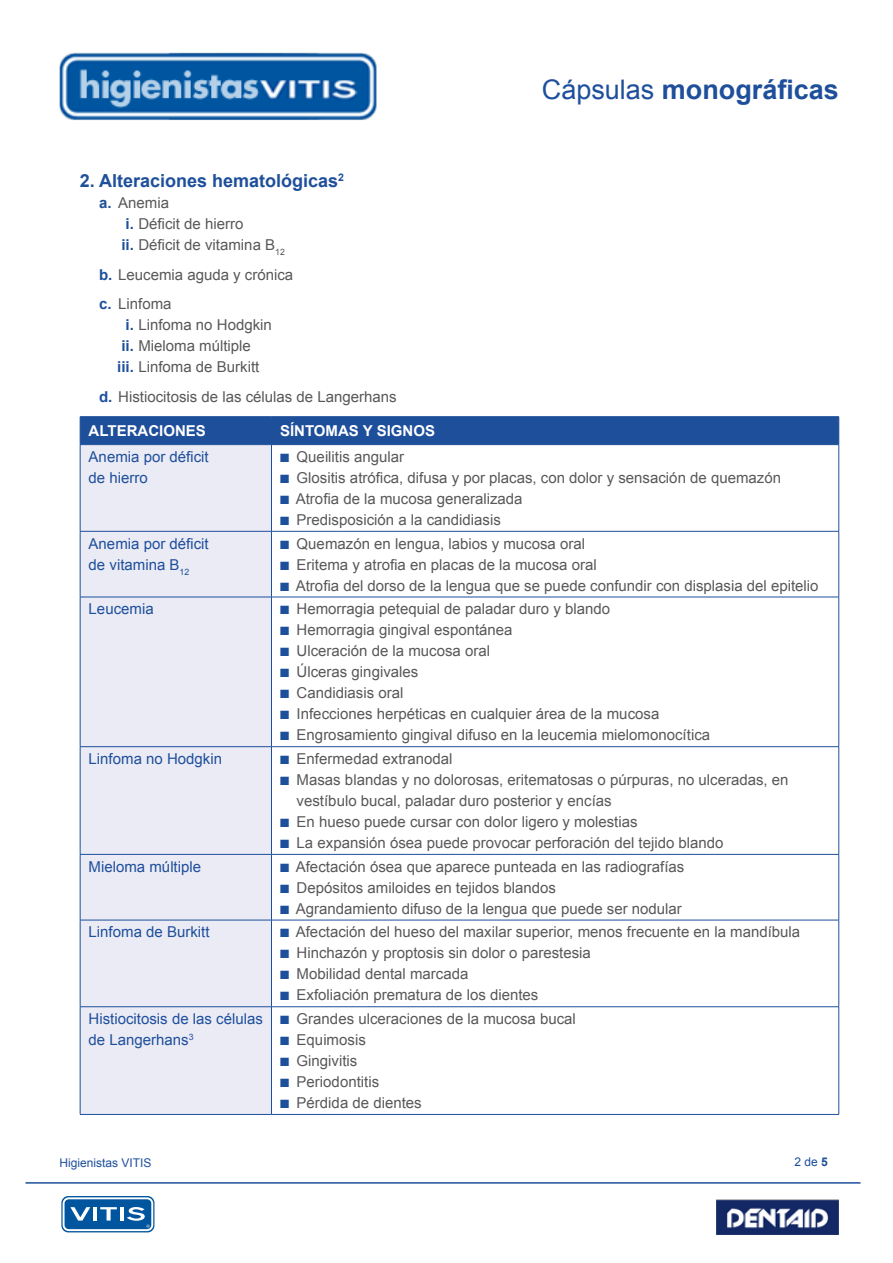
<style>
.page{position:relative;width:893px;height:1263px;background:#fff}
.page>*{position:absolute;margin:0;border:0;box-sizing:border-box;transform-origin:0 0}
.t1{font:700 27px "Arial";color:#1e4f9b}
.t2{font:700 18px "Arial";color:#1e4f9b}
.t3{font:15px/21px "Arial";color:#58585a}
.t4{font:15px/21px "Arial";color:#1e4f9b}
.t5{font:700 15px "Arial";color:#fff}
.t6{font:12px "Arial";color:#1e4f9b}
.s1{font-weight:400}
.s2{font-weight:700;color:#1e4f9b}
.s3{color:#1e4f9b}
.s4{font-weight:700}
</style>
<div class="page">
<img style="left:716px;top:1199px;width:123px;height:36px">
<hr style="left:26px;top:1182px;width:834px;height:2px;background:#1e4f9b">
<img style="left:59px;top:52px;width:318px;height:68px">
<svg style="left:61px;top:1196px;width:93px;height:36px"></svg>
<svg style="left:63px;top:1197px;width:90px;height:34px"></svg>
<div style="left:81px;top:445px;width:190px;height:669px;background:#ebebf5"></div>
<hr style="left:80px;top:416px;width:191px;height:1px;background:#1e4f9b">
<hr style="left:271px;top:416px;width:568px;height:1px;background:#1e4f9b">
<div style="left:80px;top:417px;width:759px;height:27px;background:#1e4f9b"></div>
<hr style="left:80px;top:444px;width:191px;height:1px;background:#1e4f9b">
<hr style="left:80px;top:445px;width:1px;height:86px;background:#1e4f9b">
<hr style="left:271px;top:444px;width:568px;height:1px;background:#1e4f9b">
<hr style="left:271px;top:445px;width:1px;height:86px;background:#1e4f9b">
<hr style="left:838px;top:445px;width:1px;height:86px;background:#1e4f9b">
<hr style="left:80px;top:531px;width:191px;height:1px;background:#1e4f9b">
<hr style="left:80px;top:531px;width:1px;height:66px;background:#1e4f9b">
<hr style="left:271px;top:531px;width:568px;height:1px;background:#1e4f9b">
<hr style="left:271px;top:531px;width:1px;height:66px;background:#1e4f9b">
<hr style="left:838px;top:531px;width:1px;height:66px;background:#1e4f9b">
<hr style="left:80px;top:597px;width:191px;height:1px;background:#1e4f9b">
<hr style="left:80px;top:597px;width:1px;height:149px;background:#1e4f9b">
<hr style="left:271px;top:597px;width:568px;height:1px;background:#1e4f9b">
<hr style="left:271px;top:597px;width:1px;height:149px;background:#1e4f9b">
<hr style="left:838px;top:597px;width:1px;height:149px;background:#1e4f9b">
<hr style="left:80px;top:746px;width:191px;height:1px;background:#1e4f9b">
<hr style="left:80px;top:747px;width:1px;height:107px;background:#1e4f9b">
<hr style="left:271px;top:746px;width:568px;height:1px;background:#1e4f9b">
<hr style="left:271px;top:747px;width:1px;height:107px;background:#1e4f9b">
<hr style="left:838px;top:747px;width:1px;height:107px;background:#1e4f9b">
<hr style="left:80px;top:854px;width:191px;height:1px;background:#1e4f9b">
<hr style="left:80px;top:854px;width:1px;height:66px;background:#1e4f9b">
<hr style="left:271px;top:854px;width:568px;height:1px;background:#1e4f9b">
<hr style="left:271px;top:854px;width:1px;height:66px;background:#1e4f9b">
<hr style="left:838px;top:854px;width:1px;height:66px;background:#1e4f9b">
<hr style="left:80px;top:920px;width:191px;height:1px;background:#1e4f9b">
<hr style="left:80px;top:920px;width:1px;height:86px;background:#1e4f9b">
<hr style="left:271px;top:920px;width:568px;height:1px;background:#1e4f9b">
<hr style="left:271px;top:920px;width:1px;height:86px;background:#1e4f9b">
<hr style="left:838px;top:920px;width:1px;height:86px;background:#1e4f9b">
<hr style="left:80px;top:1006px;width:191px;height:1px;background:#1e4f9b">
<hr style="left:80px;top:1007px;width:1px;height:107px;background:#1e4f9b">
<hr style="left:80px;top:1114px;width:191px;height:1px;background:#1e4f9b">
<hr style="left:271px;top:1006px;width:568px;height:1px;background:#1e4f9b">
<hr style="left:271px;top:1007px;width:1px;height:107px;background:#1e4f9b">
<hr style="left:838px;top:1007px;width:1px;height:107px;background:#1e4f9b">
<hr style="left:271px;top:1114px;width:568px;height:1px;background:#1e4f9b">
<h1 class="t1" style="left:542px;top:72px;width:299px"><span class="s1">Cápsulas</span> monográficas</h1>
<p class="t2" style="left:80px;top:169px;width:266px">2. Alteraciones hematológicas<sup>2</sup></p>
<p class="t3" style="left:121px;top:193px;width:165px;text-indent:-22px"><span class="s2">a.</span> Anemia<br><span class="s2">i.</span> Déficit de hierro<br><span class="s2">ii.</span> Déficit de vitamina B<sub>12</sub></p>
<p class="t3" style="left:99px;top:260px;width:196px;line-height:29.5px"><span class="s2">b.</span> Leucemia aguda y crónica <span class="s2">c.</span> Linfoma</p>
<p class="t3" style="left:117px;top:315px;width:156px;text-indent:8px"><span class="s2">i.</span> Linfoma no Hodgkin <span class="s2">ii.</span> Mieloma múltiple<br><span class="s2">iii.</span> Linfoma de Burkitt</p>
<p class="t3" style="left:99px;top:386px;width:299px"><span class="s2">d.</span> Histiocitosis de las células de Langerhans</p>
<p class="t5" style="left:89px;top:421px;width:119px">ALTERACIONES</p>
<p class="t5" style="left:280px;top:421px;width:157px">SÍNTOMAS Y SIGNOS</p>
<p class="t4" style="left:89px;top:446px;width:122px">Anemia por déficit de hierro</p>
<p class="t3" style="left:280px;top:446px;width:126px"><span class="s3">■</span> Queilitis angular</p>
<p class="t3" style="left:280px;top:467px;width:503px"><span class="s3">■</span> Glositis atrófica, difusa y por placas, con dolor y sensación de quemazón</p>
<p class="t3" style="left:280px;top:488px;width:244px"><span class="s3">■</span> Atrofia de la mucosa generalizada</p>
<p class="t3" style="left:280px;top:509px;width:222px"><span class="s3">■</span> Predisposición a la candidiasis</p>
<p class="t4" style="left:89px;top:533px;width:122px">Anemia por déficit de vitamina B<sub>12</sub></p>
<p class="t3" style="left:280px;top:533px;width:307px"><span class="s3">■</span> Quemazón en lengua, labios y mucosa oral</p>
<p class="t3" style="left:280px;top:554px;width:318px"><span class="s3">■</span> Eritema y atrofia en placas de la mucosa oral</p>
<p class="t3" style="left:280px;top:575px;width:540px"><span class="s3">■</span> Atrofia del dorso de la lengua que se puede confundir con displasia del epitelio</p>
<p class="t4" style="left:89px;top:599px;width:67px">Leucemia</p>
<p class="t3" style="left:280px;top:599px;width:332px"><span class="s3">■</span> Hemorragia petequial de paladar duro y blando</p>
<p class="t3" style="left:280px;top:620px;width:234px"><span class="s3">■</span> Hemorragia gingival espontánea</p>
<p class="t3" style="left:280px;top:641px;width:212px"><span class="s3">■</span> Ulceración de la mucosa oral</p>
<p class="t3" style="left:280px;top:662px;width:140px"><span class="s3">■</span> Úlceras gingivales</p>
<p class="t3" style="left:280px;top:683px;width:125px"><span class="s3">■</span> Candidiasis oral</p>
<p class="t3" style="left:280px;top:704px;width:381px"><span class="s3">■</span> Infecciones herpéticas en cualquier área de la mucosa</p>
<p class="t3" style="left:280px;top:725px;width:432px"><span class="s3">■</span> Engrosamiento gingival difuso en la leucemia mielomonocítica</p>
<p class="t4" style="left:89px;top:748px;width:135px">Linfoma no Hodgkin</p>
<p class="t3" style="left:280px;top:748px;width:174px"><span class="s3">■</span> Enfermedad extranodal</p>
<p class="t3" style="left:297px;top:769px;width:493px;text-indent:-17px"><span class="s3">■</span> Masas blandas y no dolorosas, eritematosas o púrpuras, no ulceradas, en vestíbulo bucal, paladar duro posterior y encías</p>
<p class="t3" style="left:280px;top:811px;width:359px"><span class="s3">■</span> En hueso puede cursar con dolor ligero y molestias</p>
<p class="t3" style="left:280px;top:832px;width:445px"><span class="s3">■</span> La expansión ósea puede provocar perforación del tejido blando</p>
<p class="t4" style="left:89px;top:856px;width:114px">Mieloma múltiple</p>
<p class="t3" style="left:280px;top:856px;width:406px"><span class="s3">■</span> Afectación ósea que aparece punteada en las radiografías</p>
<p class="t3" style="left:280px;top:877px;width:277px"><span class="s3">■</span> Depósitos amiloides en tejidos blandos</p>
<p class="t3" style="left:280px;top:898px;width:403px"><span class="s3">■</span> Agrandamiento difuso de la lengua que puede ser nodular</p>
<p class="t4" style="left:89px;top:922px;width:122px">Linfoma de Burkitt</p>
<p class="t3" style="left:280px;top:922px;width:522px"><span class="s3">■</span> Afectación del hueso del maxilar superior, menos frecuente en la mandíbula</p>
<p class="t3" style="left:280px;top:943px;width:312px"><span class="s3">■</span> Hinchazón y proptosis sin dolor o parestesia</p>
<p class="t3" style="left:280px;top:964px;width:190px"><span class="s3">■</span> Mobilidad dental marcada</p>
<p class="t3" style="left:280px;top:985px;width:260px"><span class="s3">■</span> Exfoliación prematura de los dientes</p>
<p class="t4" style="left:89px;top:1008px;width:176px">Histiocitosis de las células de Langerhans<sup>3</sup></p>
<p class="t3" style="left:280px;top:1008px;width:297px"><span class="s3">■</span> Grandes ulceraciones de la mucosa bucal</p>
<p class="t3" style="left:280px;top:1029px;width:87px"><span class="s3">■</span> Equimosis</p>
<p class="t3" style="left:280px;top:1050px;width:79px"><span class="s3">■</span> Gingivitis</p>
<p class="t3" style="left:280px;top:1071px;width:101px"><span class="s3">■</span> Periodontitis</p>
<p class="t3" style="left:280px;top:1092px;width:143px"><span class="s3">■</span> Pérdida de dientes</p>
<p class="t6" style="left:60px;top:1154px;width:94px">Higienistas VITIS</p>
<p class="t6" style="left:794px;top:1154px;width:35px">2 de <span class="s4">5</span></p>
</div>
